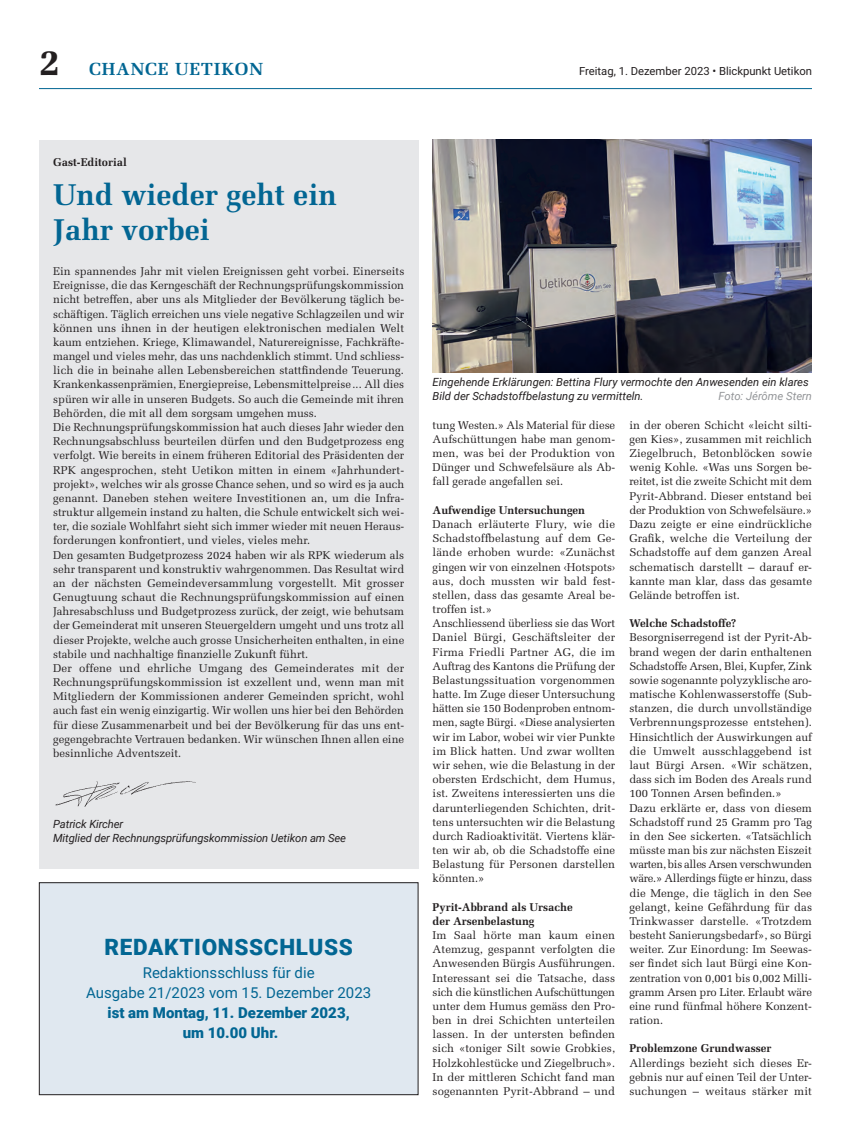
<style>
.page{position:relative;width:851px;height:1134px;background:#fff}
.page>*{position:absolute;margin:0;border:0;box-sizing:border-box;transform-origin:0 0}
.t1{font:700 30px/35px "Melior LT Std";color:#026693}
.t2{font:900 22.5px "Roboto";letter-spacing:.03em;color:#026693}
.t3{font:700 17.5px "Melior LT Std";letter-spacing:.05em;color:#026693}
.t4{font:15px/20px "Roboto";color:#026693;text-align:center}
.t5{font:900 15px/20px "Roboto";color:#026693;text-align:center}
.t6{font:11.25px/14.1px "Melior LT Std";color:#231f20;text-align:justify}
.t7{font:italic 11.25px/14.1px "Roboto";color:#231f20}
.t8{font:700 11.25px/14.1px "Melior LT Std";color:#231f20}
.t9{font:11.25px "Roboto";color:#231f20}
.t10{font:italic 11.25px "Roboto";color:#939598}
.s1{font-size:37.5px;color:#231f20}
</style>
<div class="page">
<hr style="left:39px;top:88px;width:772px;height:1px;background:#026693">
<div style="left:39px;top:140px;width:379px;height:728px;background:#e6e7e9"></div>
<div style="left:39px;top:883px;width:379px;height:212px;background:#e0e8f0"></div>
<div style="left:39px;top:882px;width:379px;height:213px;border:1px solid #231f20"></div>
<img style="left:55px;top:781px;width:141px;height:26px">
<img style="left:432px;top:140px;width:379px;height:232px">
<h3 class="t3" style="left:39px;top:58px;width:225px"><span class="s1">2</span> CHANCE UETIKON</h3>
<p class="t9" style="left:579px;top:63px;width:234px">Freitag, 1. Dezember 2023 • Blickpunkt Uetikon</p>
<p class="t8" style="left:53px;top:155px;width:75px">Gast-Editorial</p>
<h1 class="t1" style="left:53px;top:177px;width:285px">Und wieder geht ein<br>Jahr vorbei</h1>
<p class="t6" style="left:53px;top:264px;width:353px;text-align:left">Ein spannendes Jahr mit vielen Ereignissen geht vorbei. Einerseits Ereignisse, die das Kerngeschäft der Rechnungsprüfungskommission nicht betreffen, aber uns als Mitglieder der Bevölkerung täglich be&shy;schäftigen. Täglich erreichen uns viele negative Schlagzeilen und wir können uns ihnen in der heutigen elektronischen medialen Welt kaum entziehen. Kriege, Klimawandel, Naturereignisse, Fachkräfte&shy;mangel und vieles mehr, das uns nachdenklich stimmt. Und schliess&shy;lich die in beinahe allen Lebensbereichen stattfindende Teuerung.<br>Krankenkassenprämien, Energiepreise, Lebensmittelpreise ... All dies spüren wir alle in unseren Budgets. So auch die Gemeinde mit ihren Behörden, die mit all dem sorgsam umgehen muss.<br>Die Rechnungsprüfungskommission hat auch dieses Jahr wieder den Rechnungsabschluss beurteilen dürfen und den Budgetprozess eng verfolgt. Wie bereits in einem früheren Editorial des Präsidenten der RPK angesprochen, steht Uetikon mitten in einem «Jahrhundert&shy;projekt», welches wir als grosse Chance sehen, und so wird es ja auch genannt. Daneben stehen weitere Investitionen an, um die Infra&shy;struktur allgemein instand zu halten, die Schule entwickelt sich wei&shy;ter, die soziale Wohlfahrt sieht sich immer wieder mit neuen Heraus&shy;forderungen konfrontiert, und vieles, vieles mehr.<br>Den gesamten Budgetprozess 2024 haben wir als RPK wiederum als sehr transparent und konstruktiv wahrgenommen. Das Resultat wird an der nächsten Gemeindeversammlung vorgestellt. Mit grosser Genugtuung schaut die Rechnungsprüfungskommission auf einen Jahresabschluss und Budgetprozess zurück, der zeigt, wie behutsam der Gemeinderat mit unseren Steuergeldern umgeht und uns trotz all dieser Projekte, welche auch grosse Unsicherheiten enthalten, in eine stabile und nachhaltige finanzielle Zukunft führt.<br>Der offene und ehrliche Umgang des Gemeinderates mit der Rechnungsprüfungskommission ist exzellent und, wenn man mit Mitgliedern der Kommissionen anderer Gemeinden spricht, wohl auch fast ein wenig einzigartig. Wir wollen uns hier bei den Behörden für diese Zusammenarbeit und bei der Bevölkerung für das uns ent&shy;gegengebrachte Vertrauen bedanken. Wir wünschen Ihnen allen eine besinnliche Adventszeit.</p>
<p class="t7" style="left:53px;top:816px;width:294px">Patrick Kircher<br>Mitglied der Rechnungsprüfungskommission Uetikon am See</p>
<h2 class="t2" style="left:104px;top:931px;width:250px">REDAKTIONSSCHLUSS</h2>
<h3 class="t4" style="left:86px;top:962px;width:286px">Redaktionsschluss für die<br>Ausgabe 21/2023 vom 15. Dezember 2023</h3>
<h3 class="t5" style="left:108px;top:1002px;width:243px">ist am Montag, 11. Dezember 2023, um 10.00 Uhr.</h3>
<p class="t7" style="left:432px;top:375px;width:377px">Eingehende Erklärungen: Bettina Flury vermochte den Anwesenden ein klares<br>Bild der Schadstoffbelastung zu vermitteln.</p>
<p class="t10" style="left:718px;top:389px;width:95px">Foto: Jérôme Stern</p>
<p class="t6" style="left:432px;top:418px;width:184px">tung Westen.» Als Material für diese Aufschüttungen habe man genom&shy;men, was bei der Produktion von Dünger und Schwefelsäure als Ab&shy;fall gerade angefallen sei.</p>
<p class="t8" style="left:432px;top:503px;width:154px">Aufwendige Untersuchungen</p>
<p class="t6" style="left:432px;top:517px;width:184px;text-align:left">Danach erläuterte Flury, wie die Schadstoffbelastung auf dem Ge&shy;lände erhoben wurde: «Zunächst gingen wir von einzelnen ‹Hotspots› aus, doch mussten wir bald fest&shy;stellen, dass das gesamte Areal be&shy;troffen ist.»<br>Anschliessend überliess sie das Wort Daniel Bürgi, Geschäftsleiter der Firma Friedli Partner AG, die im Auftrag des Kantons die Prüfung der Belastungssituation vorgenommen hatte. Im Zuge dieser Untersuchung hätten sie 150 Bodenproben entnom&shy;men, sagte Bürgi. «Diese analysierten wir im Labor, wobei wir vier Punkte im Blick hatten. Und zwar wollten wir sehen, wie die Belastung in der obersten Erdschicht, dem Humus, ist. Zweitens interessierten uns die darunterliegenden Schichten, drit&shy;tens untersuchten wir die Belastung durch Radioaktivität. Viertens klär&shy;ten wir ab, ob die Schadstoffe eine Belastung für Personen darstellen könnten.»</p>
<p class="t8" style="left:432px;top:900px;width:141px">Pyrit-Abbrand als Ursache der Arsenbelastung</p>
<p class="t6" style="left:432px;top:928px;width:184px">Im Saal hörte man kaum einen Atemzug, gespannt verfolgten die Anwesenden Bürgis Ausführungen.<br>Interessant sei die Tatsache, dass sich die künstlichen Aufschüttungen unter dem Humus gemäss den Pro&shy;ben in drei Schichten unterteilen lassen. In der untersten befinden sich «toniger Silt sowie Grobkies, Holzkohlestücke und Ziegelbruch».<br>In der mittleren Schicht fand man sogenannten Pyrit-Abbrand – und</p>
<p class="t6" style="left:629px;top:418px;width:184px">in der oberen Schicht «leicht silti&shy;gen Kies», zusammen mit reichlich Ziegelbruch, Betonblöcken sowie wenig Kohle. «Was uns Sorgen be&shy;reitet, ist die zweite Schicht mit dem Pyrit-Abbrand. Dieser entstand bei der Produktion von Schwefelsäure.» Dazu zeigte er eine eindrückliche Grafik, welche die Verteilung der Schadstoffe auf dem ganzen Areal schematisch darstellt – darauf er&shy;kannte man klar, dass das gesamte Gelände betroffen ist.</p>
<p class="t8" style="left:629px;top:616px;width:108px">Welche Schadstoffe?</p>
<p class="t6" style="left:629px;top:630px;width:184px;text-align:left">Besorgniserregend ist der Pyrit-Ab&shy;brand wegen der darin enthaltenen Schadstoffe Arsen, Blei, Kupfer, Zink sowie sogenannte polyzyklische aro&shy;matische Kohlenwasserstoffe (Sub&shy;stanzen, die durch unvollständige Verbrennungsprozesse entstehen).<br>Hinsichtlich der Auswirkungen auf die Umwelt ausschlaggebend ist laut Bürgi Arsen. «Wir schätzen, dass sich im Boden des Areals rund 100 Tonnen Arsen befinden.»<br>Dazu erklärte er, dass von diesem Schadstoff rund 25 Gramm pro Tag in den See sickerten. «Tatsächlich müsste man bis zur nächsten Eiszeit warten, bis alles Arsen verschwunden wäre.» Allerdings fügte er hinzu, dass die Menge, die täglich in den See gelangt, keine Gefährdung für das Trinkwasser darstelle. «Trotzdem besteht Sanierungsbedarf», so Bürgi weiter. Zur Einordung: Im Seewas&shy;ser findet sich laut Bürgi eine Kon&shy;zentration von 0,001 bis 0,002 Milli&shy;gramm Arsen pro Liter. Erlaubt wäre eine rund fünfmal höhere Konzent&shy;ration.</p>
<p class="t8" style="left:629px;top:1041px;width:143px">Problemzone Grundwasser</p>
<p class="t6" style="left:629px;top:1056px;width:184px">Allerdings bezieht sich dieses Er&shy;gebnis nur auf einen Teil der Unter&shy;suchungen – weitaus stärker mit</p>
</div>
